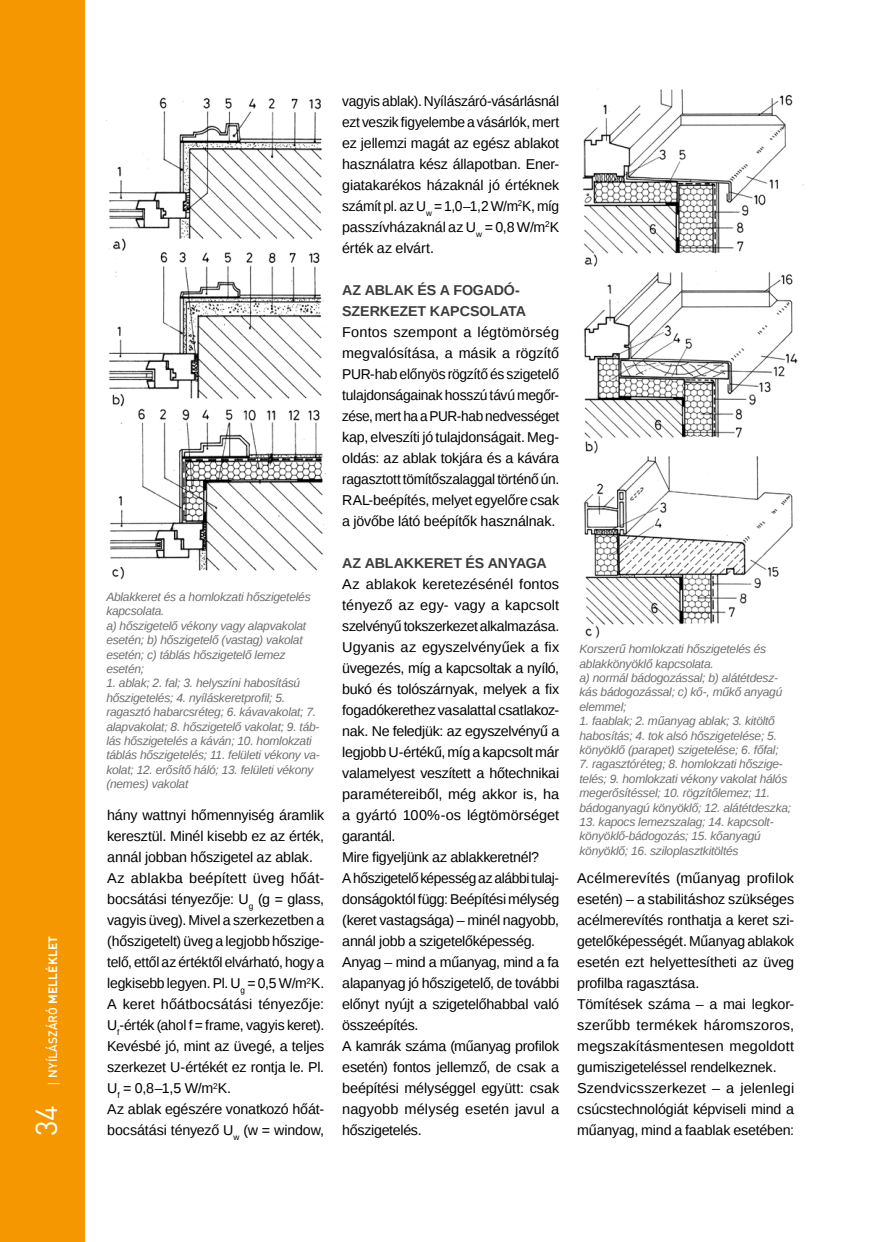
<style>
.page{position:relative;width:872px;height:1242px;background:#fff}
.page>*{position:absolute;margin:0;border:0;box-sizing:border-box;transform-origin:0 0}
.t1{font:30px "DIN Pro";color:#fff}
.t2{font:14.25px/21px "Liberation Sans";letter-spacing:-.015em;color:#000}
.t3{font:700 14.25px/21px "Liberation Sans";letter-spacing:-.01em;color:#3c3c3b}
.t4{font:italic 12px/14.4px "Liberation Sans";letter-spacing:-.02em;color:#706f6f}
.t5{font:500 12px "DIN Pro";letter-spacing:.01em;color:#fff}
.s1{font-family:"Open Sans";font-weight:400}
.s2{font-weight:700}
</style>
<div class="page">
<div style="left:0;top:0;width:85px;height:1242px;background:#f49700"></div>
<img style="left:582px;top:88px;width:221px;height:551px">
<img style="left:106px;top:97px;width:219px;height:482px">
<p class="t5" style="left:45px;top:1087px;width:153px;rotate:-90deg"><span class="s1">|</span> NYÍLÁSZÁRÓ <span class="s2">MELLÉKLET</span></p>
<h1 class="t1" style="left:26px;top:1136px;width:33px;rotate:-90deg">34</h1>
<p class="t4" style="left:106px;top:589px;width:206px">Ablakkeret és a homlokzati hőszigetelés kapcsolata.<br>a) hőszigetelő vékony vagy alapvakolat esetén; b) hőszigetelő (vastag) vakolat esetén; c) táblás hőszigetelő lemez esetén;</p>
<p class="t4" style="left:106px;top:676px;width:215px">1. ablak; 2. fal; 3. helyszíni habosítású hőszigetelés; 4. nyíláskeretprofil; 5. ragasztó habarcsréteg; 6. kávavakolat; 7. alapvakolat; 8. hőszigetelő vakolat; 9. táb&shy;lás hőszigetelés a káván; 10. homlokzati táblás hőszigetelés; 11. felületi vékony va&shy;kolat; 12. erősítő háló; 13. felületi vékony (nemes) vakolat</p>
<p class="t2" style="left:107px;top:805px;width:218px">hány wattnyi hőmennyiség áramlik keresztül. Minél kisebb ez az érték, annál jobban hőszigetel az ablak.<br>Az ablakba beépített üveg hőát&shy;bocsátási tényezője: U<sub>g</sub> (g = glass, vagyis üveg). Mivel a szerkezetben a (hőszigetelt) üveg a legjobb hőszige&shy;telő, ettől az értéktől elvárható, hogy a legkisebb legyen. Pl. U<sub>g</sub> = 0,5 W/m<sup>2</sup>K.<br>A keret hőátbocsátási tényezője:<br>U<sub>f</sub>-érték (ahol f = frame, vagyis keret).<br>Kevésbé jó, mint az üvegé, a teljes szerkezet U-értékét ez rontja le. Pl.<br>U<sub>f</sub> = 0,8–1,5 W/m<sup>2</sup>K.<br>Az ablak egészére vonatkozó hőát&shy;bocsátási tényező U<sub>w</sub> (w = window,</p>
<p class="t2" style="left:342px;top:91px;width:218px;text-align:justify">vagyis ablak). Nyílászáró-vásárlásnál ezt veszik figyelembe a vásárlók, mert ez jellemzi magát az egész ablakot használatra kész állapotban. Ener&shy;giatakarékos házaknál jó értéknek számít pl. az U<sub>w</sub> = 1,0–1,2 W/m<sup>2</sup>K, míg passzívházaknál az U<sub>w</sub> = 0,8 W/m<sup>2</sup>K érték az elvárt.</p>
<p class="t3" style="left:342px;top:279px;width:185px">AZ ABLAK ÉS A FOGADÓ-<br>SZERKEZET KAPCSOLATA</p>
<p class="t2" style="left:342px;top:322px;width:218px;text-align:justify">Fontos szempont a légtömörség megvalósítása, a másik a rögzítő PUR-hab előnyös rögzítő és szigetelő tulajdonságainak hosszú távú megőr&shy;zése, mert ha a PUR-hab nedvességet kap, elveszíti jó tulajdonságait. Meg&shy;oldás: az ablak tokjára és a kávára ragasztott tömítőszalaggal történő ún.<br>RAL-beépítés, melyet egyelőre csak a jövőbe látó beépítők használnak.</p>
<p class="t3" style="left:342px;top:552px;width:206px">AZ ABLAKKERET ÉS ANYAGA</p>
<p class="t2" style="left:342px;top:574px;width:218px">Az ablakok keretezésénél fontos tényező az egy- vagy a kapcsolt szelvényű tokszerkezet alkalmazása.<br>Ugyanis az egyszelvényűek a fix üvegezés, míg a kapcsoltak a nyíló, bukó és tolószárnyak, melyek a fix fogadókerethez vasalattal csatlakoz&shy;nak. Ne feledjük: az egyszelvényű a legjobb U-értékű, míg a kapcsolt már valamelyest veszített a hőtechnikai paramétereiből, még akkor is, ha a gyártó 100%-os légtömörséget garantál.<br>Mire figyeljünk az ablakkeretnél?<br>A hőszigetelő képesség az alábbi tulaj&shy;donságoktól függ: Beépítési mélység (keret vastagsága) – minél nagyobb, annál jobb a szigetelőképesség.<br>Anyag – mind a műanyag, mind a fa alapanyag jó hőszigetelő, de további előnyt nyújt a szigetelőhabbal való összeépítés.<br>A kamrák száma (műanyag profilok esetén) fontos jellemző, de csak a beépítési mélységgel együtt: csak nagyobb mélység esetén javul a hőszigetelés.</p>
<p class="t4" style="left:579px;top:642px;width:204px">Korszerű homlokzati hőszigetelés és ablakkönyöklő kapcsolata.<br>a) normál bádogozással; b) alátétdesz&shy;kás bádogozással; c) kő-, műkő anyagú elemmel;</p>
<p class="t4" style="left:579px;top:714px;width:201px">1. faablak; 2. műanyag ablak; 3. kitöltő habosítás; 4. tok alsó hőszigetelése; 5. könyöklő (parapet) szigetelése; 6. főfal;</p>
<p class="t4" style="left:579px;top:757px;width:213px">7. ragasztóréteg; 8. homlokzati hőszige&shy;telés; 9. homlokzati vékony vakolat hálós megerősítéssel; 10. rögzítőlemez; 11. bádoganyagú könyöklő; 12. alátétdeszka;</p>
<p class="t4" style="left:579px;top:814px;width:196px">13. kapocs lemezszalag; 14. kapcsolt&shy;könyöklő-bádogozás; 15. kőanyagú könyöklő; 16. sziloplasztkitöltés</p>
<p class="t2" style="left:577px;top:868px;width:218px">Acélmerevítés (műanyag profilok esetén) – a stabilitáshoz szükséges acélmerevítés ronthatja a keret szi&shy;getelőképességét. Műanyag ablakok esetén ezt helyettesítheti az üveg profilba ragasztása.<br>Tömítések száma – a mai legkor&shy;szerűbb termékek háromszoros, megszakításmentesen megoldott gumiszigeteléssel rendelkeznek.<br>Szendvicsszerkezet – a jelenlegi csúcstechnológiát képviseli mind a műanyag, mind a faablak esetében:</p>
</div>
